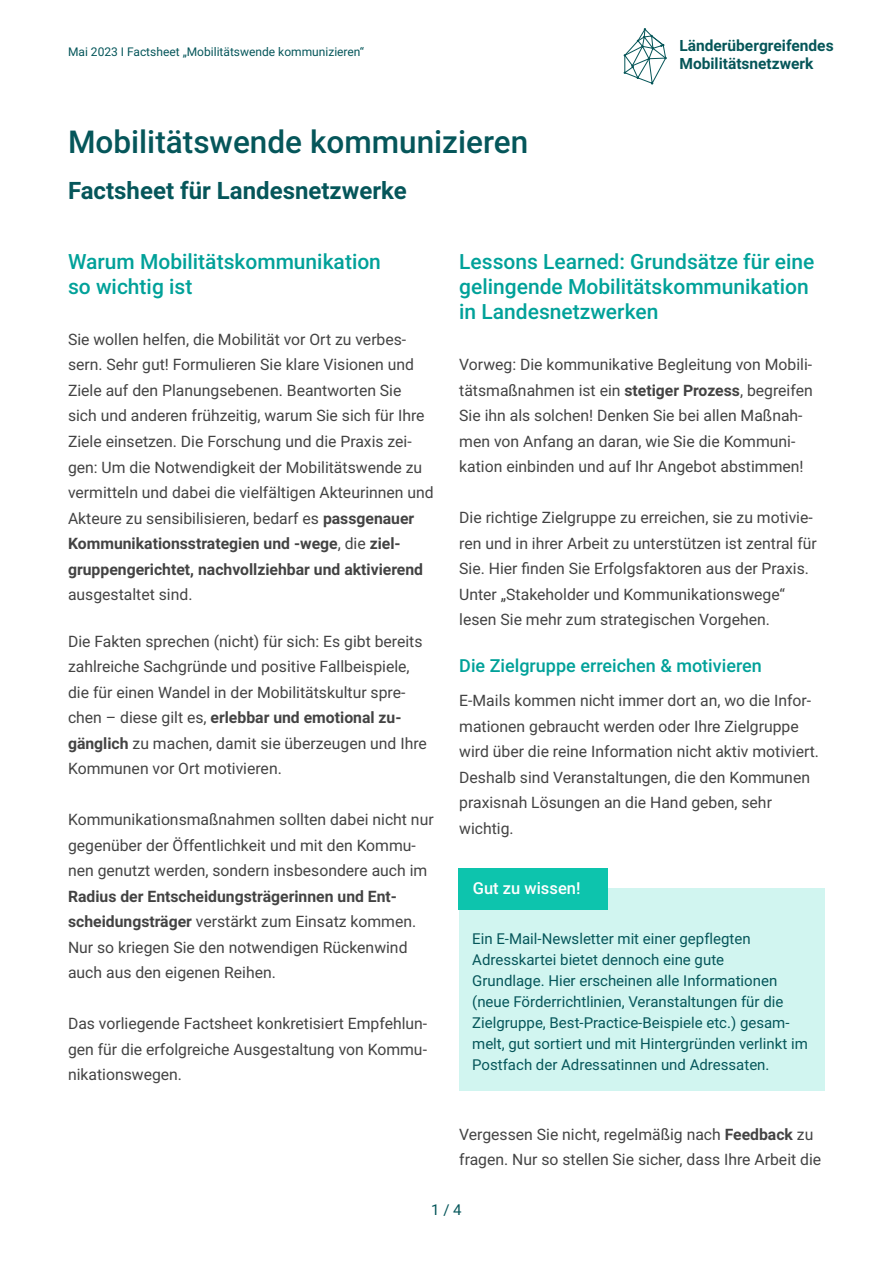
<style>
.page{position:relative;width:893px;height:1263px;background:#fff}
.page>*{position:absolute;margin:0;border:0;box-sizing:border-box;transform-origin:0 0}
.Titel{font:500 31.5px "Roboto";color:#05565a}
.Überschrift{font:700 24px "Roboto";color:#05565a}
.Unterüberschrift{font:500 21px/25.2px "Roboto";color:#00a199}
.Unterüberschrift_2{font:500 18px "Roboto";color:#00a199}
.Überschrift_Infokast{font:500 16.5px "Roboto";color:#fff}
.Text{font:15.75px/25.5px "Roboto";color:#434343}
.t1{font:700 15.45px/18.6px "Roboto";color:#055558}
.Text_Infokasten{font:15px/21px "Roboto";color:#05565a}
.t2{font:12px "Roboto";color:#05565a}
.s1{font-weight:700}
</style>
<div class="page">
<svg style="left:624px;top:28px;width:43px;height:57px"></svg>
<div style="left:459px;top:889px;width:365px;height:202px;background:#d1f5f0"></div>
<div style="left:459px;top:868px;width:149px;height:42px;background:#0dc4ad"></div>
<p class="t2" style="left:68px;top:43px;width:298px">Mai 2023 I Factsheet „Mobilitätswende kommunizieren“</p>
<p class="t1" style="left:679px;top:35px;width:156px">Länderübergreifendes<br>Mobilitätsnetzwerk</p>
<p class="Titel" style="left:68px;top:120px;width:462px">Mobilitätswende kommunizieren</p>
<p class="Überschrift" style="left:68px;top:174px;width:340px">Factsheet für Landesnetzwerke</p>
<p class="Unterüberschrift" style="left:68px;top:248px;width:314px">Warum Mobilitätskommunikation</p>
<p class="Unterüberschrift" style="left:68px;top:273px;width:126px">so wichtig ist</p>
<p class="Text" style="left:68px;top:326px;width:367px">Sie wollen helfen, die Mobilität vor Ort zu verbes&shy;sern. Sehr gut! Formulieren Sie klare Visionen und Ziele auf den Planungsebenen. Beantworten Sie sich und anderen frühzeitig, warum Sie sich für Ihre Ziele einsetzen. Die Forschung und die Praxis zei&shy;gen: Um die Notwendigkeit der Mobilitätswende zu vermitteln und dabei die vielfältigen Akteurinnen und Akteure zu sensibilisieren, bedarf es <span class="s1">passgenauer Kommunikationsstrategien und -wege</span>, die <span class="s1">ziel&shy;gruppengerichtet, nachvollziehbar und aktivierend </span>ausgestaltet sind.</p>
<p class="Text" style="left:68px;top:628px;width:360px">Die Fakten sprechen (nicht) für sich: Es gibt bereits zahlreiche Sachgründe und positive Fallbeispiele, die für einen Wandel in der Mobilitätskultur spre&shy;chen – diese gilt es, <span class="s1">erlebbar und emotional zu&shy;gänglich</span> zu machen, damit sie überzeugen und Ihre Kommunen vor Ort motivieren.</p>
<p class="Text" style="left:68px;top:806px;width:367px">Kommunikationsmaßnahmen sollten dabei nicht nur gegenüber der Öffentlichkeit und mit den Kommu&shy;nen genutzt werden, sondern insbesondere auch im <span class="s1">Radius der Entscheidungsträgerinnen und Ent&shy;scheidungsträger</span> verstärkt zum Einsatz kommen.<br>Nur so kriegen Sie den notwendigen Rückenwind auch aus den eigenen Reihen.</p>
<p class="Text" style="left:68px;top:1010px;width:361px;text-align:justify">Das vorliegende Factsheet konkretisiert Empfehlun&shy;gen für die erfolgreiche Ausgestaltung von Kommu&shy;nikationswegen.</p>
<p class="Unterüberschrift" style="left:459px;top:248px;width:357px">Lessons Learned: Grundsätze für eine gelingende Mobilitätskommunikation in Landesnetzwerken</p>
<p class="Text" style="left:459px;top:351px;width:355px">Vorweg: Die kommunikative Begleitung von Mobili&shy;tätsmaßnahmen ist ein <span class="s1">stetiger Prozess</span>, begreifen Sie ihn als solchen! Denken Sie bei allen Maßnah&shy;men von Anfang an daran, wie Sie die Kommuni&shy;kation einbinden und auf Ihr Angebot abstimmen!</p>
<p class="Text" style="left:459px;top:504px;width:359px">Die richtige Zielgruppe zu erreichen, sie zu motivie&shy;ren und in ihrer Arbeit zu unterstützen ist zentral für Sie. Hier finden Sie Erfolgsfaktoren aus der Praxis.<br>Unter „Stakeholder und Kommunikationswege“ lesen Sie mehr zum strategischen Vorgehen.</p>
<p class="Unterüberschrift_2" style="left:459px;top:653px;width:304px">Die Zielgruppe erreichen &amp; motivieren</p>
<p class="Text" style="left:459px;top:687px;width:361px">E-Mails kommen nicht immer dort an, wo die Infor&shy;mationen gebraucht werden oder Ihre Zielgruppe wird über die reine Information nicht aktiv motiviert.<br>Deshalb sind Veranstaltungen, die den Kommunen praxisnah Lösungen an die Hand geben, sehr</p>
<p class="Text" style="left:459px;top:815px;width:56px">wichtig.</p>
<p class="Überschrift_Infokast" style="left:473px;top:876px;width:109px">Gut zu wissen!</p>
<p class="Text_Infokasten" style="left:472px;top:928px;width:280px">Ein E-Mail-Newsletter mit einer gepflegten</p>
<p class="Text_Infokasten" style="left:472px;top:949px;width:253px">Adresskartei bietet dennoch eine gute</p>
<p class="Text_Infokasten" style="left:472px;top:970px;width:307px">Grundlage. Hier erscheinen alle Informationen</p>
<p class="Text_Infokasten" style="left:472px;top:991px;width:337px">(neue Förderrichtlinien, Veranstaltungen für die Zielgruppe, Best-Practice-Beispiele etc.) gesam&shy;melt, gut sortiert und mit Hintergründen verlinkt im Postfach der Adressatinnen und Adressaten.</p>
<p class="Text" style="left:459px;top:1121px;width:363px">Vergessen Sie nicht, regelmäßig nach <span class="s1">Feedback</span> zu fragen. Nur so stellen Sie sicher, dass Ihre Arbeit die</p>
<p class="Text_Infokasten" style="left:431px;top:1199px;width:32px">1 / 4</p>
</div>
